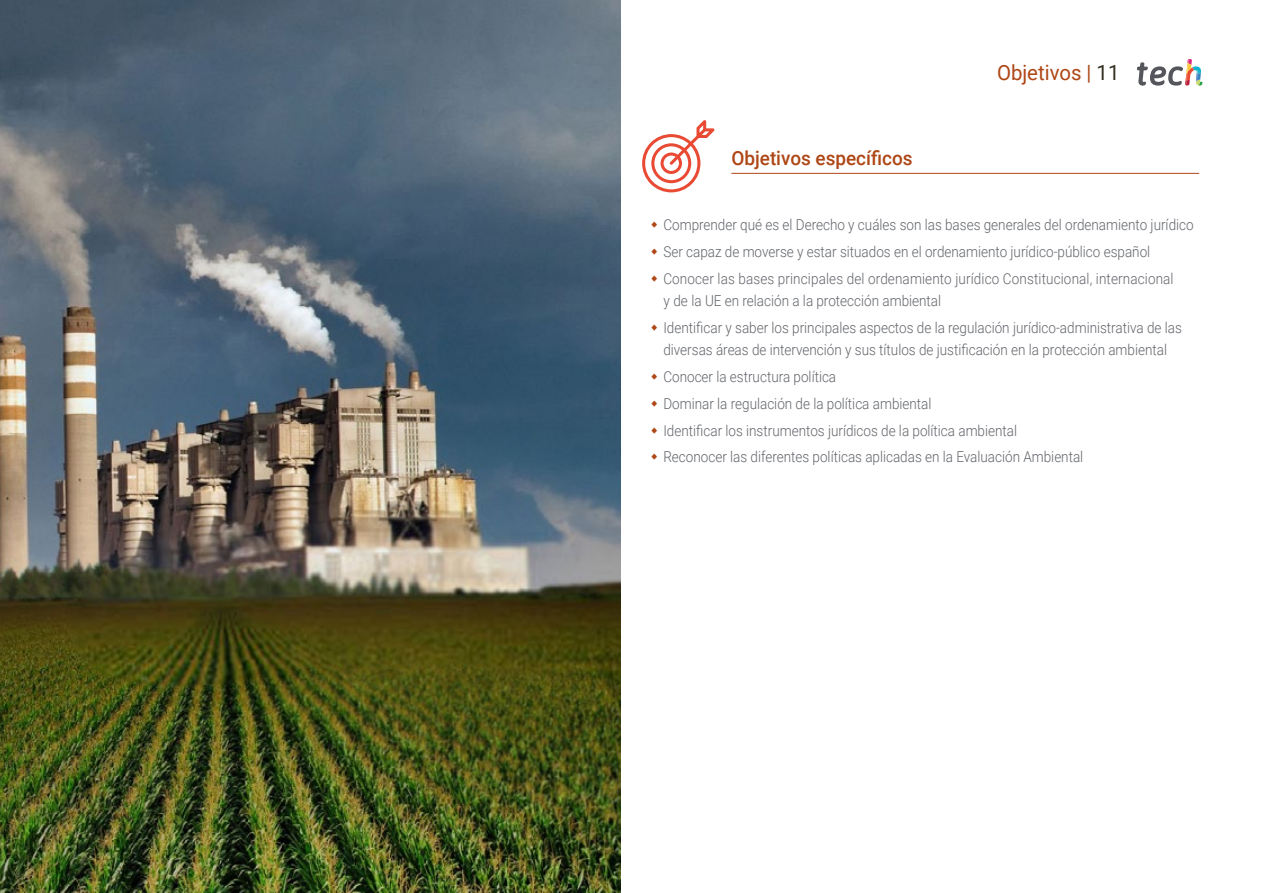
<style>
.page{position:relative;width:1263px;height:893px;background:#fff}
.page>*{position:absolute;margin:0;border:0;box-sizing:border-box;transform-origin:0 0}
.t1{font:21px "Roboto";color:#ae4615}
.t2{font:500 19.5px "Roboto";color:#ae4615}
.t3{font:300 15px/26.7px "Roboto";color:#61646a;scale:.9 1}
.s1{color:#312e20}
</style>
<div class="page">
<hr style="left:731px;top:173px;width:468px;height:1px;background:#af4717">
<img style="left:0;top:0;width:621px;height:893px">
<svg style="left:1137px;top:59px;width:65px;height:27px"></svg>
<svg style="left:642px;top:120px;width:72px;height:72px"></svg>
<h2 class="t2" style="left:731px;top:144px;width:183px">Objetivos específicos</h2>
<h1 class="t1" style="left:997px;top:57px;width:124px">Objetivos | <span class="s1">11</span></h1>
<p class="t3" style="left:663px;top:211px;width:591px">Comprender qué es el Derecho y cuáles son las bases generales del ordenamiento jurídico<br>Ser capaz de moverse y estar situados en el ordenamiento jurídico-público español<br>Conocer las bases principales del ordenamiento jurídico Constitucional, internacional</p>
<p class="t3" style="left:663px;top:287px;width:578px">y de la UE en relación a la protección ambiental<br>Identificar y saber los principales aspectos de la regulación jurídico-administrativa de las</p>
<p class="t3" style="left:663px;top:336px;width:561px">diversas áreas de intervención y sus títulos de justificación en la protección ambiental Conocer la estructura política<br>Dominar la regulación de la política ambiental<br>Identificar los instrumentos jurídicos de la política ambiental<br>Reconocer las diferentes políticas aplicadas en la Evaluación Ambiental</p>
</div>
